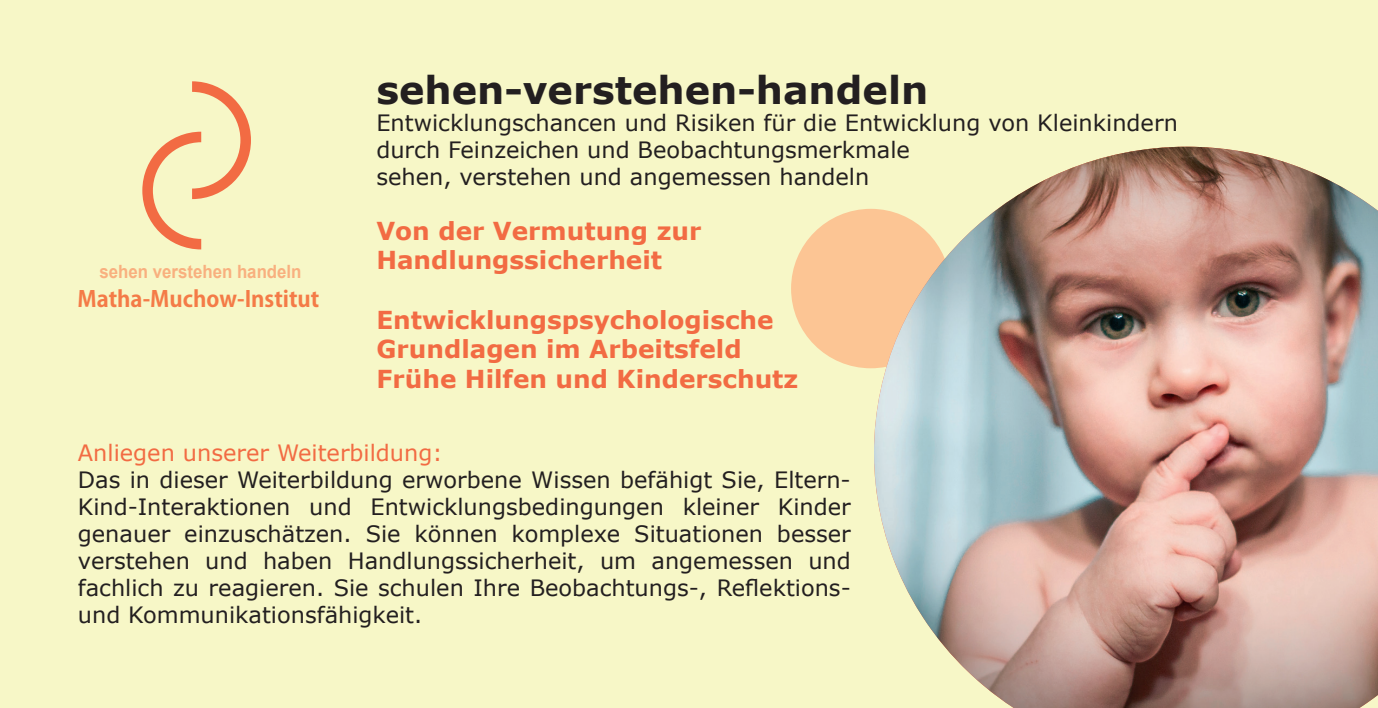
<style>
.page{position:relative;width:1378px;height:708px;background:#f7f7c7}
.page>*{position:absolute;margin:0;border:0;box-sizing:border-box;transform-origin:0 0}
.t1{font:700 38.25px "Verdana";color:#231f20}
.t2{font:700 24.75px/29.7px "Verdana";color:#f26b43}
.t3{font:22.5px/27px "Verdana";color:#231f20}
.t4{font:22.5px "Verdana";color:#f26b43}
.t5{font:700 22.05px "Adobe Gothic Std";color:#f47b47}
.t6{font:700 18.22px "Arial";color:#f9b07f;scale:.92 1}
</style>
<div class="page">
<div style="left:791px;top:209px;width:159px;height:159px;background:#fcc594;border-radius:50%"></div>
<img style="left:874px;top:147px;width:504px;height:561px">
<svg style="left:142px;top:81px;width:109px;height:168px"></svg>
<p class="t6" style="left:99px;top:259px;width:221px">sehen verstehen handeln</p>
<p class="t5" style="left:77px;top:286px;width:243px">Matha-Muchow-Institut</p>
<h1 class="t1" style="left:376px;top:63px;width:553px">sehen-verstehen-handeln</h1>
<p class="t3" style="left:376px;top:109px;width:803px">Entwicklungschancen und Risiken für die Entwicklung von Kleinkindern durch Feinzeichen und Beobachtungsmerkmale<br>sehen, verstehen und angemessen handeln</p>
<p class="t2" style="left:376px;top:215px;width:326px">Von der Vermutung zur<br>Handlungssicherheit</p>
<p class="t2" style="left:376px;top:304px;width:423px">Entwicklungspsychologische<br>Grundlagen im Arbeitsfeld<br>Frühe Hilfen und Kinderschutz</p>
<p class="t4" style="left:78px;top:437px;width:366px">Anliegen unserer Weiterbildung:</p>
<p class="t3" style="left:78px;top:466px;width:774px;text-align:justify">Das in dieser Weiterbildung erworbene Wissen befähigt Sie, Eltern-Kind-Interaktionen und Entwicklungsbedingungen kleiner Kinder genauer einzuschätzen. Sie können komplexe Situationen besser verstehen und haben Handlungssicherheit, um angemessen und fachlich zu reagieren. Sie schulen Ihre Beobachtungs-, Reflektions&shy;und Kommunikationsfähigkeit.</p>
</div>
